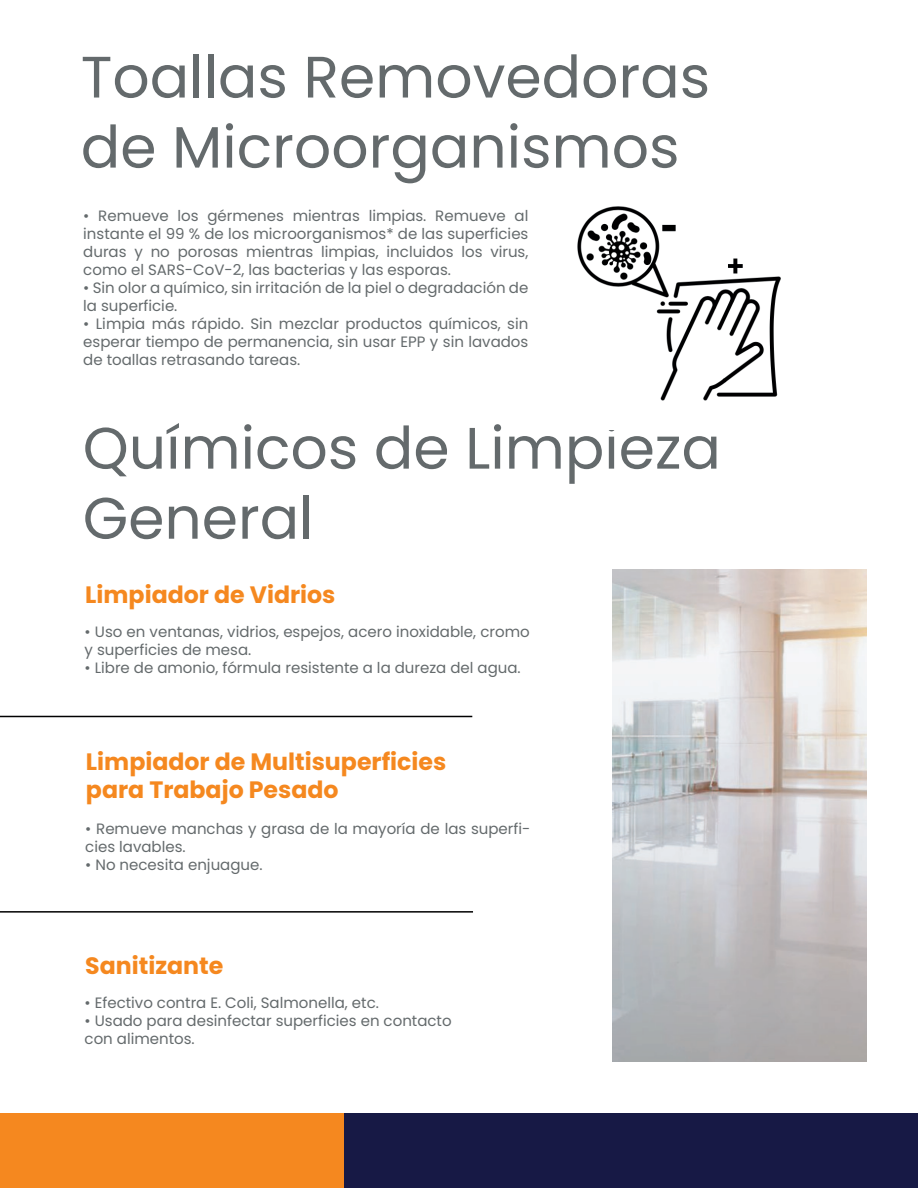
<style>
.page{position:relative;width:918px;height:1188px;background:#fff}
.page>*{position:absolute;margin:0;border:0;box-sizing:border-box;transform-origin:0 0}
.t1{font:58.35px/70.1px "Poppins";color:#646a6c}
.t2{font:700 23.7px/28.3px "Poppins";color:#f5881f}
.t3{font:15px/18px "Poppins";color:#646a6c}
</style>
<div class="page">
<hr style="left:0;top:716px;width:472px;height:1px;background:#000001">
<img style="left:577px;top:206px;width:204px;height:195px">
<hr style="left:0;top:911px;width:473px;height:2px;background:#000001">
<div style="left:0;top:1114px;width:344px;height:74px;background:#f5881f"></div>
<div style="left:344px;top:1114px;width:574px;height:74px;background:#171945"></div>
<img style="left:613px;top:569px;width:253px;height:493px">
<h1 class="t1" style="left:81px;top:42px;width:631px">Toallas Removedoras de Microorganismos</h1>
<p class="t3" style="left:83px;top:207px;width:447px;text-align:justify">• Remueve los gérmenes mientras limpias. Remueve al instante el 99 % de los microorganismos* de las superficies duras y no porosas mientras limpias, incluidos los virus, como el SARS-CoV-2, las bacterias y las esporas.</p>
<p class="t3" style="left:83px;top:279px;width:447px">• Sin olor a químico, sin irritación de la piel o degradación de la superficie.</p>
<p class="t3" style="left:83px;top:315px;width:447px;text-align:justify">• Limpia más rápido. Sin mezclar productos químicos, sin esperar tiempo de permanencia, sin usar EPP y sin lavados de toallas retrasando tareas.</p>
<h1 class="t1" style="left:83px;top:413px;width:640px">Químicos de Limpieza<br>General</h1>
<h2 class="t2" style="left:85px;top:580px;width:252px">Limpiador de Vidrios</h2>
<p class="t3" style="left:85px;top:623px;width:447px">• Uso en ventanas, vidrios, espejos, acero inoxidable, cromo y superficies de mesa.</p>
<p class="t3" style="left:85px;top:659px;width:438px">• Libre de amonio, fórmula resistente a la dureza del agua.</p>
<h2 class="t2" style="left:86px;top:747px;width:362px">Limpiador de Multisuperficies para Trabajo Pesado</h2>
<p class="t3" style="left:85px;top:820px;width:447px">• Remueve manchas y grasa de la mayoría de las superfi&shy;cies lavables.</p>
<p class="t3" style="left:85px;top:856px;width:179px">• No necesita enjuague.</p>
<h2 class="t2" style="left:85px;top:951px;width:140px">Sanitizante</h2>
<p class="t3" style="left:85px;top:994px;width:296px">• Efectivo contra E. Coli, Salmonella, etc.</p>
<p class="t3" style="left:85px;top:1012px;width:369px">• Usado para desinfectar superficies en contacto con alimentos.</p>
</div>
